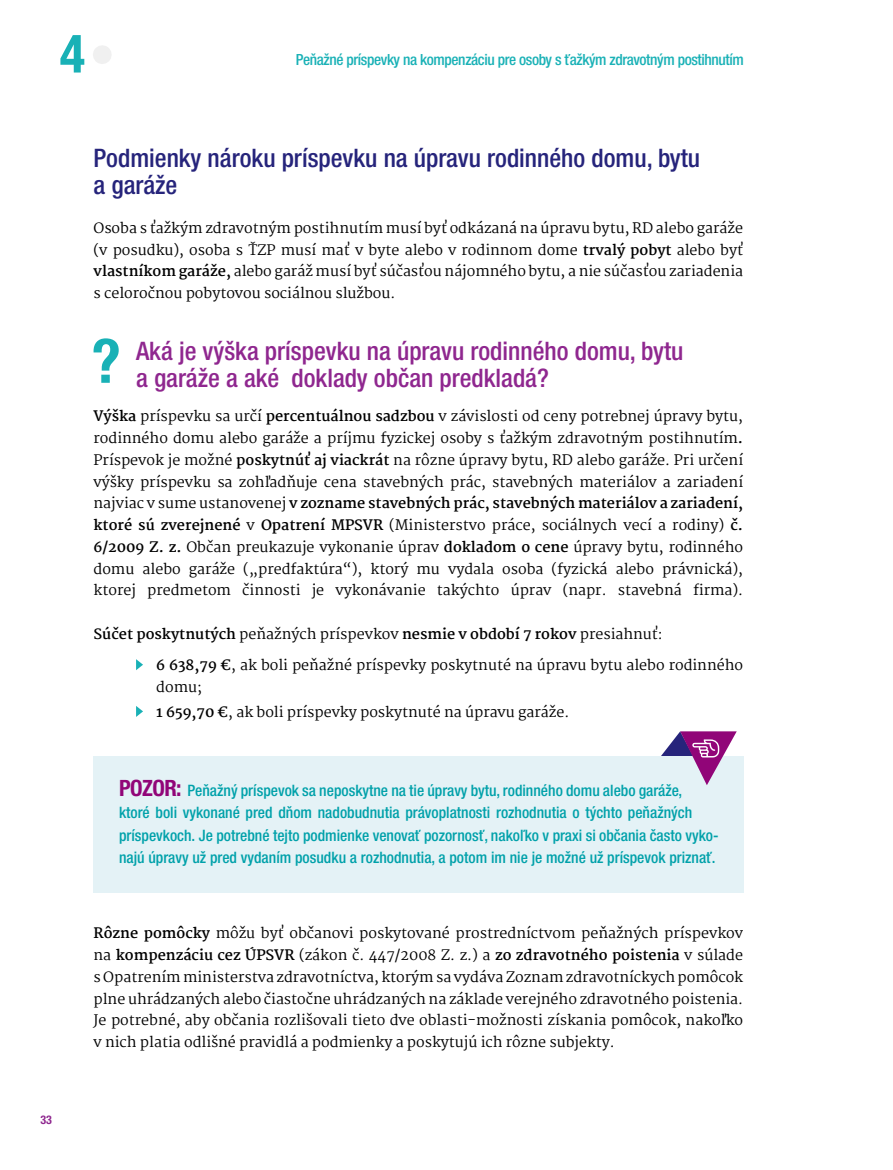
<style>
.page{position:relative;width:893px;height:1170px;background:#fff}
.page>*{position:absolute;margin:0;border:0;box-sizing:border-box;transform-origin:0 0}
.t1{font:700 condensed 52.8px "Helvetica Neue LT Pro";color:#19b1b6}
.t2{font:500 condensed 25.5px/27px "Helvetica Neue LT Pro";color:#8f278f}
.t3{font:500 condensed 25.5px/27px "Helvetica Neue LT Pro";color:#26247b}
.t4{font:500 condensed 15.75px/22.5px "Helvetica Neue LT Pro";color:#00a1aa}
.t5{font:500 condensed 15.45px "Helvetica Neue LT Pro";letter-spacing:-.025em;color:#19b1b6}
.t6{font:14.25px/21.8px "Martel";color:#000;text-align:justify}
.t7{font:700 condensed 12px "Helvetica Neue LT Pro";color:#8f278f}
.s1{font-weight:700}
.s2{font-weight:700;font-size:22.5px;color:#910578}
</style>
<div class="page">
<div style="left:94px;top:756px;width:650px;height:136px;background:#e4f2f6"></div>
<svg style="left:94px;top:338px;width:25px;height:45px"></svg>
<svg style="left:136px;top:659px;width:7px;height:11px"></svg>
<svg style="left:136px;top:706px;width:7px;height:11px"></svg>
<svg style="left:661px;top:731px;width:76px;height:54px"></svg>
<svg style="left:93px;top:45px;width:18px;height:19px"></svg>
<h1 class="t1" style="left:60px;top:22px;width:27px">4</h1>
<p class="t5" style="left:296px;top:50px;width:450px">Peňažné príspevky na kompenzáciu pre osoby s ťažkým zdravotným postihnutím</p>
<p class="t7" style="left:40px;top:1111px;width:13px">33</p>
<h2 class="t3" style="left:94px;top:144px;width:608px">Podmienky nároku príspevku na úpravu rodinného domu, bytu a garáže</h2>
<p class="t6" style="left:94px;top:217px;width:651px">Osoba s ťažkým zdravotným postihnutím musí byť odkázaná na úpravu bytu, RD alebo garáže (v posudku), osoba s ŤZP musí mať v byte alebo v rodinnom dome <span class="s1">trvalý pobyt</span> alebo byť <span class="s1">vlastníkom garáže,</span> alebo garáž musí byť súčasťou nájomného bytu, a nie súčasťou zariadenia s celoročnou pobytovou sociálnou službou.</p>
<h2 class="t2" style="left:136px;top:337px;width:549px">Aká je výška príspevku na úpravu rodinného domu, bytu a garáže a aké doklady občan predkladá?</h2>
<p class="t6" style="left:94px;top:405px;width:651px"><span class="s1">Výška</span> príspevku sa určí <span class="s1">percentuálnou sadzbou</span> v závislosti od ceny potrebnej úpravy bytu, rodinného domu alebo garáže a príjmu fyzickej osoby s ťažkým zdravotným postihnutím<span class="s1">.<br></span>Príspevok je možné <span class="s1">poskytnúť aj viackrát</span> na rôzne úpravy bytu, RD alebo garáže. Pri určení výšky príspevku sa zohľadňuje cena stavebných prác, stavebných materiálov a zariadení najviac v sume ustanovenej <span class="s1">v zozname stavebných prác, stavebných materiálov a zariadení, ktoré sú zverejnené</span> v <span class="s1">Opatrení MPSVR</span> (Ministerstvo práce, sociálnych vecí a rodiny) <span class="s1">č.<br>6/2009 Z. z.</span> Občan preukazuje vykonanie úprav <span class="s1">dokladom o cene</span> úpravy bytu, rodinného domu alebo garáže („predfaktúra“), ktorý mu vydala osoba (fyzická alebo právnická), ktorej predmetom činnosti je vykonávanie takýchto úprav (napr. stavebná firma).</p>
<p class="t6" style="left:156px;top:618px;width:588px;line-height:31.3px;text-indent:-63px"><span class="s1">Súčet poskytnutých</span> peňažných príspevkov <span class="s1">nesmie v období 7 rokov</span> presiahnuť:<br><span class="s1">6 638,79 €</span>, ak boli peňažné príspevky poskytnuté na úpravu bytu alebo rodinného</p>
<p class="t6" style="left:156px;top:674px;width:415px;line-height:24.9px">domu;<br><span class="s1">1 659,70 €</span>, ak boli príspevky poskytnuté na úpravu garáže.</p>
<p class="t4" style="left:119px;top:778px;width:601px"><span class="s2">POZOR:</span> Peňažný príspevok sa neposkytne na tie úpravy bytu, rodinného domu alebo garáže,<br>ktoré boli vykonané pred dňom nadobudnutia právoplatnosti rozhodnutia o týchto peňažných príspevkoch. Je potrebné tejto podmienke venovať pozornosť, nakoľko v praxi si občania často vyko&shy;najú úpravy už pred vydaním posudku a rozhodnutia, a potom im nie je možné už príspevok priznať.</p>
<p class="t6" style="left:94px;top:922px;width:651px"><span class="s1">Rôzne pomôcky</span> môžu byť občanovi poskytované prostredníctvom peňažných príspevkov na <span class="s1">kompenzáciu cez ÚPSVR</span> (zákon č. 447/2008 Z. z.) a <span class="s1">zo zdravotného poistenia</span> v súlade s Opatrením ministerstva zdravotníctva, ktorým sa vydáva Zoznam zdravotníckych pomôcok plne uhrádzaných alebo čiastočne uhrádzaných na základe verejného zdravotného poistenia.<br>Je potrebné, aby občania rozlišovali tieto dve oblasti-možnosti získania pomôcok, nakoľko v nich platia odlišné pravidlá a podmienky a poskytujú ich rôzne subjekty.</p>
</div>
